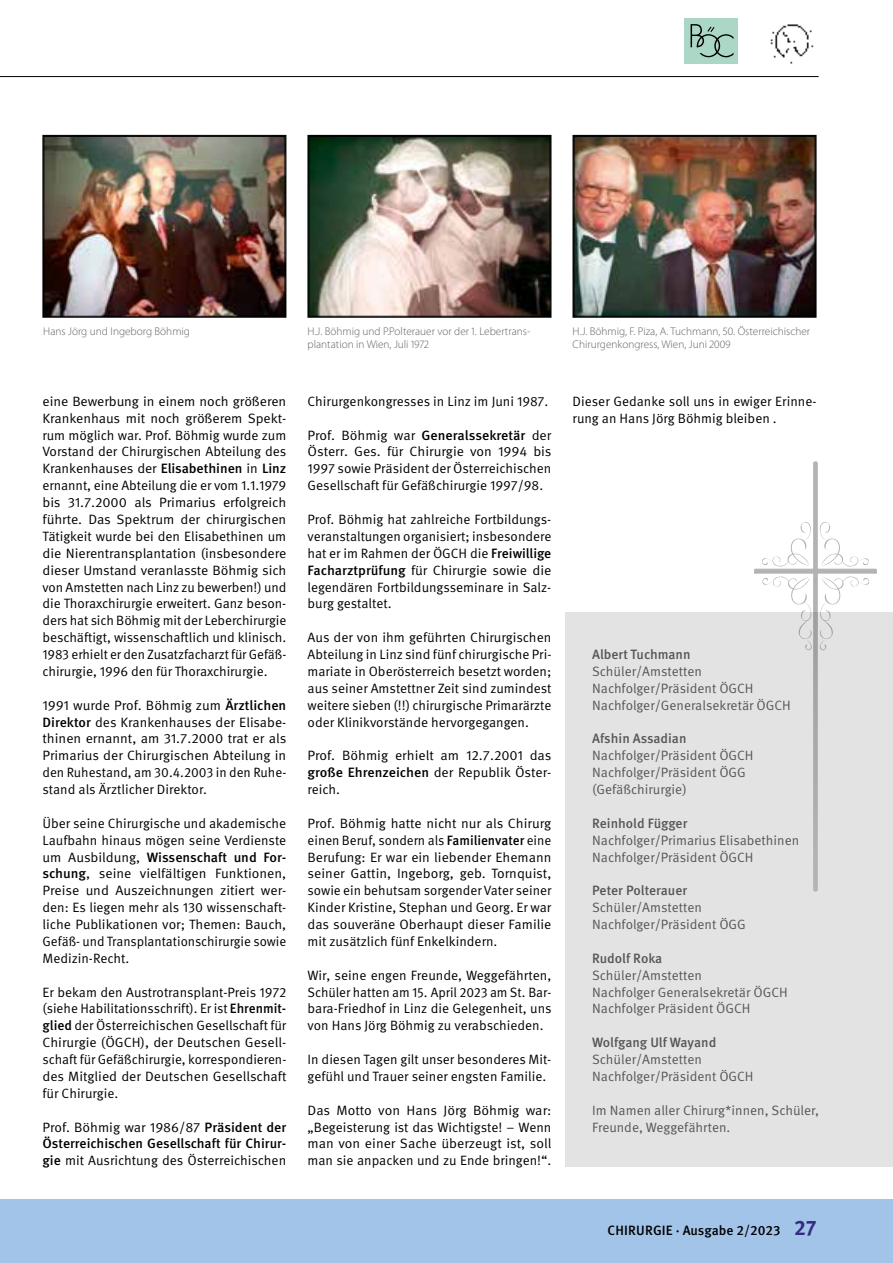
<style>
.page{position:relative;width:893px;height:1263px;background:#fff}
.page>*{position:absolute;margin:0;border:0;box-sizing:border-box;transform-origin:0 0}
.Lauftext{font:13.5px/16.8px "Meta OT";color:#000;text-align:justify}
.Lauftext-2{font:13.5px/16.8px "Meta OT";color:#565655}
.Lauftext-3{font:500 13.5px "Meta OT";color:#565655}
.t1{font:500 13.5px "Meta OT";color:#000}
.Bildtext{font:300 11.25px/12.8px "Myriad Pro";color:#626261}
.s1{font-weight:500}
.s2{font-weight:700;font-size:21px;color:#372a86}
</style>
<div class="page">
<hr style="left:0;top:76px;width:819px;height:1px;background:#000">
<div style="left:0;top:1199px;width:893px;height:64px;background:#a3c4e9"></div>
<div style="left:684px;top:18px;width:54px;height:46px;background:#abd7c7"></div>
<svg style="left:691px;top:24px;width:43px;height:33px"></svg>
<img style="left:770px;top:24px;width:44px;height:40px">
<div style="left:565px;top:612px;width:328px;height:555px;background:#e3e3e3"></div>
<svg style="left:754px;top:462px;width:123px;height:429px"></svg>
<svg style="left:760px;top:521px;width:51px;height:46px"></svg>
<svg style="left:760px;top:576px;width:53px;height:74px"></svg>
<svg style="left:819px;top:576px;width:52px;height:74px"></svg>
<svg style="left:819px;top:521px;width:52px;height:46px"></svg>
<img style="left:42px;top:135px;width:245px;height:183px">
<div style="left:44px;top:136px;width:241px;height:180px;border:1px solid #000"></div>
<img style="left:307px;top:135px;width:245px;height:183px">
<div style="left:309px;top:136px;width:241px;height:180px;border:1px solid #000"></div>
<img style="left:572px;top:135px;width:245px;height:183px">
<div style="left:574px;top:136px;width:241px;height:180px;border:1px solid #000"></div>
<p class="Bildtext" style="left:43px;top:324px;width:148px">Hans Jörg und Ingeborg Böhmig</p>
<p class="Bildtext" style="left:308px;top:325px;width:224px">H.J. Böhmig und P.Polterauer vor der 1. Lebertrans&shy;plantation in Wien, Juli 1972</p>
<p class="Bildtext" style="left:573px;top:325px;width:239px">H.J. Böhmig, F. Piza, A. Tuchmann, 50. Österreichischer<br>Chirurgenkongress, Wien, Juni 2009</p>
<p class="Lauftext" style="left:43px;top:393px;width:245px">eine Bewerbung in einem noch größeren Krankenhaus mit noch größerem Spekt&shy;rum möglich war. Prof. Böhmig wurde zum Vorstand der Chirurgischen Abteilung des Krankenhauses der <span class="s1">Elisabethinen</span> in <span class="s1">Linz </span>ernannt, eine Abteilung die er vom 1.1.1979 bis 31.7.2000 als Primarius erfolgreich führte. Das Spektrum der chirurgischen Tätigkeit wurde bei den Elisabethinen um die Nierentransplantation (insbesondere dieser Umstand veranlasste Böhmig sich von Amstetten nach Linz zu bewerben!) und die Thoraxchirurgie erweitert. Ganz beson&shy;ders hat sich Böhmig mit der Leberchirurgie beschäftigt, wissenschaftlich und klinisch.<br>1983 erhielt er den Zusatzfacharzt für Gefäß&shy;chirurgie, 1996 den für Thoraxchirurgie.</p>
<p class="Lauftext" style="left:43px;top:697px;width:245px">1991 wurde Prof. Böhmig zum <span class="s1">Ärztlichen Direktor</span> des Krankenhauses der Elisabe&shy;thinen ernannt, am 31.7.2000 trat er als Primarius der Chirurgischen Abteilung in den Ruhestand, am 30.4.2003 in den Ruhe&shy;stand als Ärztlicher Direktor.</p>
<p class="Lauftext" style="left:43px;top:815px;width:245px">Über seine Chirurgische und akademische Laufbahn hinaus mögen seine Verdienste um Ausbildung, <span class="s1">Wissenschaft und For&shy;schung</span>, seine vielfältigen Funktionen, Preise und Auszeichnungen zitiert wer&shy;den: Es liegen mehr als 130 wissenschaft&shy;liche Publikationen vor; Themen: Bauch, Gefäß- und Transplantationschirurgie sowie Medizin-Recht.</p>
<p class="Lauftext" style="left:43px;top:984px;width:245px">Er bekam den Austrotransplant-Preis 1972 (siehe Habilitationsschrift). Er ist <span class="s1">Ehrenmit&shy;glied</span> der Österreichischen Gesellschaft für Chirurgie (ÖGCH), der Deutschen Gesell&shy;schaft für Gefäßchirurgie, korrespondieren&shy;des Mitglied der Deutschen Gesellschaft für Chirurgie.</p>
<p class="Lauftext" style="left:43px;top:1119px;width:245px">Prof. Böhmig war 1986/87 <span class="s1">Präsident der Österreichischen Gesellschaft für Chirur&shy;gie</span> mit Ausrichtung des Österreichischen</p>
<p class="Lauftext" style="left:308px;top:393px;width:242px">Chirurgenkongresses in Linz im Juni 1987.</p>
<p class="Lauftext" style="left:308px;top:427px;width:245px">Prof. Böhmig war <span class="s1">Generalssekretär</span> der Österr. Ges. für Chirurgie von 1994 bis 1997 sowie Präsident der Österreichischen Gesellschaft für Gefäßchirurgie 1997/98.</p>
<p class="Lauftext" style="left:308px;top:511px;width:245px">Prof. Böhmig hat zahlreiche Fortbildungs&shy;veranstaltungen organisiert; insbesondere hat er im Rahmen der ÖGCH die <span class="s1">Freiwillige Facharztprüfung</span> für Chirurgie sowie die legendären Fortbildungsseminare in Salz&shy;burg gestaltet.</p>
<p class="Lauftext" style="left:308px;top:629px;width:245px">Aus der von ihm geführten Chirurgischen Abteilung in Linz sind fünf chirurgische Pri&shy;mariate in Oberösterreich besetzt worden; aus seiner Amstettner Zeit sind zumindest weitere sieben (!!) chirurgische Primarärzte oder Klinikvorstände hervorgegangen.</p>
<p class="Lauftext" style="left:308px;top:748px;width:245px">Prof. Böhmig erhielt am 12.7.2001 das <span class="s1">große Ehrenzeichen</span> der Republik Öster&shy;reich.</p>
<p class="Lauftext" style="left:308px;top:815px;width:245px">Prof. Böhmig hatte nicht nur als Chirurg einen Beruf, sondern als <span class="s1">Familienvater</span> eine Berufung: Er war ein liebender Ehemann seiner Gattin, Ingeborg, geb. Tornquist, sowie ein behutsam sorgender Vater seiner Kinder Kristine, Stephan und Georg. Er war das souveräne Oberhaupt dieser Familie mit zusätzlich fünf Enkelkindern.</p>
<p class="Lauftext" style="left:308px;top:967px;width:245px">Wir, seine engen Freunde, Weggefährten, Schüler hatten am 15. April 2023 am St. Bar&shy;bara-Friedhof in Linz die Gelegenheit, uns von Hans Jörg Böhmig zu verabschieden.</p>
<p class="Lauftext" style="left:308px;top:1051px;width:245px">In diesen Tagen gilt unser besonderes Mit&shy;gefühl und Trauer seiner engsten Familie.</p>
<p class="Lauftext" style="left:308px;top:1102px;width:245px">Das Motto von Hans Jörg Böhmig war: „Begeisterung ist das Wichtigste! – Wenn man von einer Sache überzeugt ist, soll man sie anpacken und zu Ende bringen!“.</p>
<p class="Lauftext" style="left:573px;top:393px;width:245px">Dieser Gedanke soll uns in ewiger Erinne&shy;rung an Hans Jörg Böhmig bleiben .</p>
<p class="Lauftext-3" style="left:592px;top:646px;width:100px">Albert Tuchmann</p>
<p class="Lauftext-2" style="left:592px;top:663px;width:111px">Schüler/Amstetten</p>
<p class="Lauftext-2" style="left:592px;top:680px;width:163px">Nachfolger/Präsident ÖGCH</p>
<p class="Lauftext-2" style="left:592px;top:697px;width:200px">Nachfolger/Generalsekretär ÖGCH</p>
<p class="Lauftext-3" style="left:592px;top:730px;width:96px">Afshin Assadian</p>
<p class="Lauftext-2" style="left:592px;top:748px;width:163px">Nachfolger/Präsident ÖGCH</p>
<p class="Lauftext-2" style="left:592px;top:764px;width:155px">Nachfolger/Präsident ÖGG (Gefäßchirurgie)</p>
<p class="Lauftext-3" style="left:592px;top:814px;width:97px">Reinhold Függer</p>
<p class="Lauftext-2" style="left:592px;top:832px;width:209px">Nachfolger/Primarius Elisabethinen</p>
<p class="Lauftext-2" style="left:592px;top:849px;width:163px">Nachfolger/Präsident ÖGCH</p>
<p class="Lauftext-3" style="left:592px;top:882px;width:97px">Peter Polterauer</p>
<p class="Lauftext-2" style="left:592px;top:899px;width:111px">Schüler/Amstetten</p>
<p class="Lauftext-2" style="left:592px;top:916px;width:155px">Nachfolger/Präsident ÖGG</p>
<p class="Lauftext-3" style="left:592px;top:949px;width:72px">Rudolf Roka</p>
<p class="Lauftext-2" style="left:592px;top:967px;width:111px">Schüler/Amstetten</p>
<p class="Lauftext-2" style="left:592px;top:984px;width:197px">Nachfolger Generalsekretär ÖGCH</p>
<p class="Lauftext-2" style="left:592px;top:1001px;width:160px">Nachfolger Präsident ÖGCH</p>
<p class="Lauftext-3" style="left:592px;top:1034px;width:126px">Wolfgang Ulf Wayand</p>
<p class="Lauftext-2" style="left:592px;top:1051px;width:111px">Schüler/Amstetten</p>
<p class="Lauftext-2" style="left:592px;top:1068px;width:163px">Nachfolger/Präsident ÖGCH</p>
<p class="Lauftext-2" style="left:592px;top:1102px;width:229px">Im Namen aller Chirurg*innen, Schüler,<br>Freunde, Weggefährten.</p>
<p class="t1" style="left:608px;top:1222px;width:210px">CHIRURGIE · Ausgabe 2/2023 <span class="s2">27</span></p>
</div>
